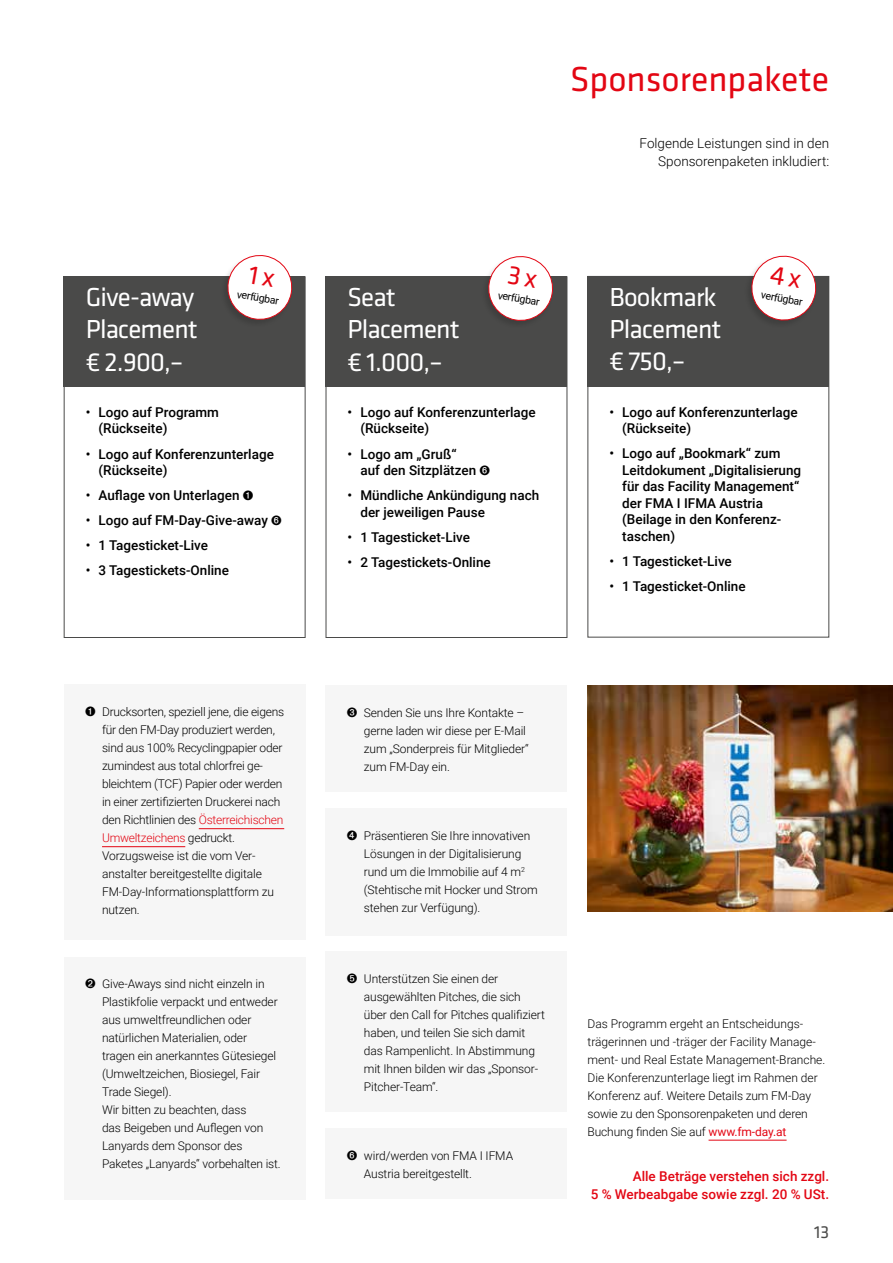
<style>
.page{position:relative;width:893px;height:1263px;background:#fff}
.page>*{position:absolute;margin:0;border:0;box-sizing:border-box;transform-origin:0 0}
.t1{font:36px "Klavika";color:#e30613}
.t2{font:27px/32.4px "Klavika";letter-spacing:-.03em;color:#fff}
.t3{font:18px "Klavika";color:#4a4a49}
.t4{font:500 13.5px/16.5px "Roboto";color:#000}
.t5{font:500 13.5px/18px "Roboto";color:#e30613;text-align:right}
.t6{font:300 13.5px/18px "Roboto";color:#000;text-align:right}
.t7{font:300 12px/18px "Roboto";letter-spacing:-.01em;color:#000}
.t8{font:10.5px "Roboto";color:#000}
.s1{color:#e30613}
.s2{font-weight:400;color:#e30613}
</style>
<div class="page">
<div style="left:64px;top:276px;width:241px;height:111px;background:#4a4a49"></div>
<div style="left:64px;top:276px;width:241px;height:362px;border:1px solid #4a4a49"></div>
<hr style="left:709px;top:1140px;width:78px;height:1px;background:#e30613">
<div style="left:220px;top:255px;width:73px;height:73px;background:#000;opacity:.15"></div>
<div style="left:326px;top:276px;width:241px;height:111px;background:#4a4a49"></div>
<div style="left:326px;top:276px;width:241px;height:362px;border:1px solid #4a4a49"></div>
<div style="left:587px;top:276px;width:242px;height:111px;background:#4a4a49"></div>
<div style="left:587px;top:276px;width:242px;height:361px;border:1px solid #4a4a49"></div>
<div style="left:481px;top:256px;width:73px;height:73px;background:#000;opacity:.15"></div>
<div style="left:744px;top:255px;width:73px;height:74px;background:#000;opacity:.15"></div>
<div style="left:326px;top:1128px;width:241px;height:71px;background:#f6f6f6"></div>
<div style="left:64px;top:957px;width:241px;height:242px;background:#f6f6f6"></div>
<div style="left:64px;top:685px;width:241px;height:255px;background:#f6f6f6"></div>
<hr style="left:199px;top:828px;width:85px;height:1px;background:#e30613">
<hr style="left:102px;top:846px;width:83px;height:1px;background:#e30613">
<div style="left:326px;top:685px;width:241px;height:107px;background:#f6f6f6"></div>
<div style="left:326px;top:808px;width:241px;height:127px;background:#f6f6f6"></div>
<div style="left:326px;top:951px;width:241px;height:161px;background:#f6f6f6"></div>
<img style="left:587px;top:685px;width:306px;height:226px">
<svg style="left:224px;top:255px;width:71px;height:67px"></svg>
<svg style="left:485px;top:256px;width:71px;height:67px"></svg>
<svg style="left:748px;top:255px;width:71px;height:68px"></svg>
<h1 class="t1" style="left:570px;top:55px;width:261px">Sponsorenpakete</h1>
<p class="t6" style="left:640px;top:133px;width:191px">Folgende Leistungen sind in den<br>Sponsorenpaketen inkludiert:</p>
<h2 class="t2" style="left:609px;top:280px;width:114px">Bookmark<br>Placement € 750,–</h2>
<p class="t4" style="left:622px;top:403px;width:177px;text-indent:-13px">• Logo auf Konferenzunterlage (Rückseite)</p>
<p class="t4" style="left:622px;top:445px;width:180px;text-indent:-13px">• Logo auf „Bookmark“ zum<br>Leitdokument „Digitalisierung für das Facility Management“ der FMA I IFMA Austria (Beilage in den Konferenz&shy;taschen)</p>
<p class="t4" style="left:609px;top:552px;width:124px">• 1 Tagesticket-Live</p>
<p class="t4" style="left:609px;top:577px;width:138px">• 1 Tagesticket-Online</p>
<h2 class="t2" style="left:86px;top:280px;width:114px">Give-away<br>Placement € 2.900,–</h2>
<p class="t4" style="left:99px;top:403px;width:122px;text-indent:-13px">• Logo auf Programm (Rückseite)</p>
<p class="t4" style="left:99px;top:445px;width:177px;text-indent:-13px">• Logo auf Konferenzunterlage (Rückseite)</p>
<p class="t4" style="left:86px;top:486px;width:169px">• Auflage von Unterlagen ➊</p>
<p class="t4" style="left:86px;top:511px;width:198px">• Logo auf FM-Day-Give-away ➏</p>
<p class="t4" style="left:86px;top:536px;width:124px">• 1 Tagesticket-Live</p>
<p class="t4" style="left:86px;top:561px;width:145px">• 3 Tagestickets-Online</p>
<p class="t8" style="left:239px;top:287px;width:44px;rotate:10deg">verfügbar</p>
<h2 class="t2" style="left:348px;top:280px;width:114px">Seat<br>Placement € 1.000,–</h2>
<p class="t4" style="left:360px;top:403px;width:177px;text-indent:-13px">• Logo auf Konferenzunterlage (Rückseite)</p>
<p class="t4" style="left:360px;top:445px;width:131px;text-indent:-13px">• Logo am „Gruß“<br>auf den Sitzplätzen ➏</p>
<p class="t4" style="left:360px;top:486px;width:180px;text-indent:-13px">• Mündliche Ankündigung nach der jeweiligen Pause</p>
<p class="t4" style="left:348px;top:528px;width:124px">• 1 Tagesticket-Live</p>
<p class="t4" style="left:348px;top:553px;width:145px">• 2 Tagestickets-Online</p>
<p class="t8" style="left:499px;top:288px;width:44px;rotate:10deg">verfügbar</p>
<p class="t8" style="left:762px;top:287px;width:44px;rotate:10deg">verfügbar</p>
<p class="t7" style="left:102px;top:702px;width:184px;text-indent:-17px">➊ Drucksorten, speziell jene, die eigens für den FM-Day produziert werden, sind aus 100% Recyclingpapier oder zumindest aus total chlorfrei ge&shy;bleichtem (TCF) Papier oder werden in einer zertifizierten Druckerei nach den Richtlinien des <span class="s1">Österreichischen Umweltzeichens</span> gedruckt.<br>Vorzugsweise ist die vom Ver&shy;anstalter bereitgestellte digitale FM-Day-Informationsplattform zu nutzen.</p>
<p class="t7" style="left:364px;top:703px;width:166px;text-indent:-17px">➌ Senden Sie uns Ihre Kontakte – gerne laden wir diese per E-Mail zum „Sonderpreis für Mitglieder“ zum FM-Day ein.</p>
<p class="t7" style="left:364px;top:826px;width:175px;text-indent:-17px">➍ Präsentieren Sie Ihre innovativen<br>Lösungen in der Digitalisierung rund um die Immobilie auf 4 m<sup>2 </sup>(Stehtische mit Hocker und Strom stehen zur Verfügung).</p>
<p class="t7" style="left:102px;top:974px;width:180px;text-indent:-17px">➋ Give-Aways sind nicht einzeln in<br>Plastikfolie verpackt und entweder aus umweltfreundlichen oder natürlichen Materialien, oder tragen ein anerkanntes Gütesiegel (Umweltzeichen, Biosiegel, Fair<br>Trade Siegel).<br>Wir bitten zu beachten, dass<br>das Beigeben und Auflegen von<br>Lanyards dem Sponsor des<br>Paketes „Lanyards“ vorbehalten ist.</p>
<p class="t7" style="left:364px;top:969px;width:182px;text-indent:-17px">➎ Unterstützen Sie einen der ausgewählten Pitches, die sich über den Call for Pitches qualifiziert haben, und teilen Sie sich damit das Rampenlicht. In Abstimmung mit Ihnen bilden wir das „Sponsor-<br>Pitcher-Team“.</p>
<p class="t7" style="left:364px;top:1146px;width:151px;text-indent:-17px">➏ wird/werden von FMA I IFMA<br>Austria bereitgestellt.</p>
<p class="t7" style="left:587px;top:1014px;width:239px">Das Programm ergeht an Entscheidungs&shy;trägerinnen und -träger der Facility Manage&shy;ment- und Real Estate Management-Branche.<br>Die Konferenzunterlage liegt im Rahmen der Konferenz auf. Weitere Details zum FM-Day sowie zu den Sponsorenpaketen und deren Buchung finden Sie auf <span class="s2">www.fm-day.at</span></p>
<p class="t5" style="left:591px;top:1166px;width:240px">Alle Beträge verstehen sich zzgl.<br>5 % Werbeabgabe sowie zzgl. 20 % USt.</p>
<h3 class="t3" style="left:814px;top:1220px;width:17px">13</h3>
</div>
